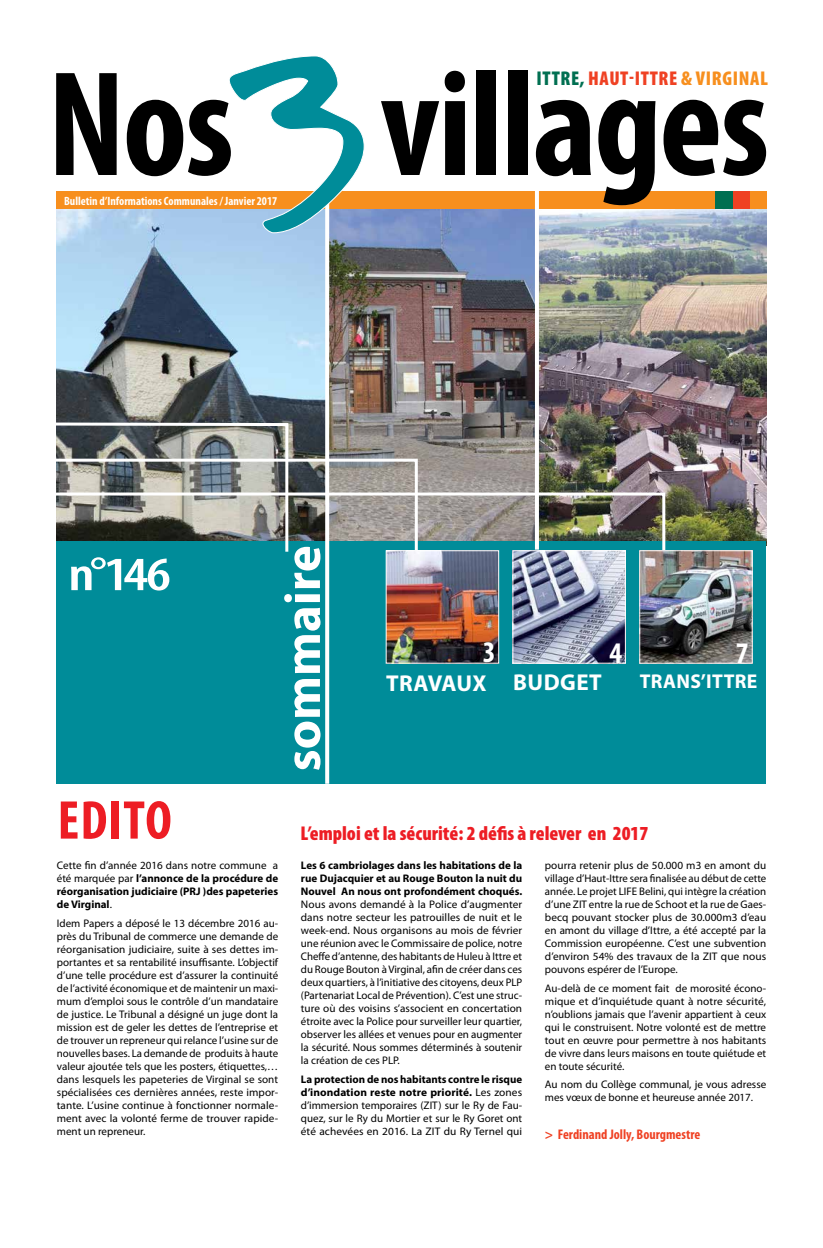
<style>
.page{position:relative;width:823px;height:1248px;background:#fff}
.page>*{position:absolute;margin:0;border:0;box-sizing:border-box;transform-origin:0 0}
.t1{font:700 condensed 151px "Myriad Pro";letter-spacing:-.015em;color:#000}
.t2{font:700 condensed 55px "Myriad Pro";color:#ed1d24}
.t3{font:700 51px "Myriad Pro";color:#fff}
.t4{font:600 condensed 48px "Myriad Pro";color:#fff;scale:1.25 1}
.t5{font:700 condensed 30px "Myriad Pro";color:#fff}
.t6{font:700 23px "Myriad Pro";letter-spacing:.02em;color:#fff}
.t7{font:900 condensed 20px "Myriad Pro";color:#ed1d24}
.t8{font:900 condensed 20px "Myriad Pro";letter-spacing:.03em;color:#ef4123}
.t9{font:700 20px "Myriad Pro";letter-spacing:.02em;color:#fff}
.t10{font:700 condensed 14px "Myriad Pro";color:#ef4123}
.t11{font:700 condensed 12px "Myriad Pro";color:#fff}
.t12{font:11px/13px "Myriad Pro";color:#000;text-align:justify}
.t13{font:700 11px/13px "Myriad Pro";color:#000;text-align:justify}
.s1{color:#006f51}
.s2{color:#f78f1e}
.s3{font-weight:400}
.s4{font-weight:700}
</style>
<div class="page">
<img style="left:57px;top:209px;width:268px;height:212px">
<img style="left:329px;top:209px;width:205px;height:282px">
<img style="left:539px;top:209px;width:226px;height:332px">
<div style="left:57px;top:541px;width:708px;height:242px;background:#008c99"></div>
<div style="left:57px;top:192px;width:708px;height:17px;background:#f78f1e"></div>
<img style="left:419px;top:491px;width:247px;height:62px">
<svg style="left:56px;top:421px;width:363px;height:133px;background:#7c8a87"></svg>
<svg style="left:534px;top:191px;width:4px;height:358px"></svg>
<svg style="left:325px;top:234px;width:4px;height:549px"></svg>
<img style="left:387px;top:552px;width:110px;height:109px">
<div style="left:385px;top:550px;width:114px;height:113px;border:1px solid #fff"></div>
<div style="left:731px;top:192px;width:17px;height:17px;background:#ef4123"></div>
<div style="left:714px;top:192px;width:17px;height:17px;background:#006f51"></div>
<svg style="left:228px;top:56px;width:137px;height:178px"></svg>
<img style="left:514px;top:552px;width:109px;height:109px">
<div style="left:512px;top:550px;width:113px;height:113px;border:1px solid #fff"></div>
<img style="left:641px;top:552px;width:109px;height:109px">
<div style="left:639px;top:550px;width:113px;height:113px;border:1px solid #fff"></div>
<h1 class="t1" style="left:47px;top:30px;width:723px">Nos villages</h1>
<h3 class="t8" style="left:536px;top:65px;width:233px"><span class="s1">Ittre,</span> Haut-Ittre <span class="s2">&amp; Virginal</span></h3>
<p class="t11" style="left:64px;top:193px;width:214px">Bulletin d’Informations Communales / Janvier 2017</p>
<h3 class="t4" style="left:68px;top:544px;width:83px">n°146</h3>
<h2 class="t2" style="left:58px;top:785px;width:116px">Edito</h2>
<h3 class="t3" style="left:269px;top:771px;width:228px;rotate:-90deg">sommaire</h3>
<h3 class="t5" style="left:482px;top:633px;width:14px">3</h3>
<h3 class="t5" style="left:609px;top:634px;width:14px">4</h3>
<h3 class="t5" style="left:735px;top:634px;width:14px">7</h3>
<h3 class="t6" style="left:386px;top:667px;width:28px">trava</h3>
<h3 class="t6" style="left:456px;top:667px;width:32px">ux</h3>
<h3 class="t6" style="left:513px;top:667px;width:90px">budget</h3>
<h3 class="t9" style="left:639px;top:667px;width:25px">tran</h3>
<h3 class="t9" style="left:690px;top:667px;width:69px">s’ittre</h3>
<h3 class="t7" style="left:300px;top:820px;width:349px">L’emploi et la sécurité: 2 défis à relever en 2017</h3>
<p class="t13" style="left:57px;top:858px;width:223px"><span class="s3">Cette fin d’année 2016 dans notre commune a été marquée par</span> l’annonce de la procédure de réorganisation judiciaire (PRJ )des papeteries de Virginal<span class="s3">.</span></p>
<p class="t12" style="left:57px;top:916px;width:223px">Idem Papers a déposé le 13 décembre 2016 au&shy;près du Tribunal de commerce une demande de réorganisation judiciaire, suite à ses dettes im&shy;portantes et sa rentabilité insuffisante. L’objectif d’une telle procédure est d’assurer la continuité de l’activité économique et de maintenir un maxi&shy;mum d’emploi sous le contrôle d’un mandataire de justice. Le Tribunal a désigné un juge dont la mission est de geler les dettes de l’entreprise et de trouver un repreneur qui relance l’usine sur de nouvelles bases. La demande de produits à haute valeur ajoutée tels que les posters, étiquettes,… dans lesquels les papeteries de Virginal se sont spécialisées ces dernières années, reste impor&shy;tante. L’usine continue à fonctionner normale&shy;ment avec la volonté ferme de trouver rapide&shy;ment un repreneur.</p>
<p class="t13" style="left:301px;top:858px;width:223px">Les 6 cambriolages dans les habitations de la rue Dujacquier et au Rouge Bouton la nuit du Nouvel An nous ont profondément choqués.</p>
<p class="t12" style="left:301px;top:897px;width:223px">Nous avons demandé à la Police d’augmenter dans notre secteur les patrouilles de nuit et le week-end. Nous organisons au mois de février une réunion avec le Commissaire de police, notre Cheffe d’antenne, des habitants de Huleu à Ittre et du Rouge Bouton à Virginal, afin de créer dans ces deux quartiers, à l’initiative des citoyens, deux PLP (Partenariat Local de Prévention). C’est une struc&shy;ture où des voisins s’associent en concertation étroite avec la Police pour surveiller leur quartier, observer les allées et venues pour en augmenter la sécurité. Nous sommes déterminés à soutenir la création de ces PLP.</p>
<p class="t12" style="left:301px;top:1072px;width:223px"><span class="s4">La protection de nos habitants contre le risque d’inondation reste notre priorité.</span> Les zones d’immersion temporaires (ZIT) sur le Ry de Fau&shy;quez, sur le Ry du Mortier et sur le Ry Goret ont été achevées en 2016. La ZIT du Ry Ternel qui</p>
<p class="t12" style="left:544px;top:858px;width:223px">pourra retenir plus de 50.000 m3 en amont du village d’Haut-Ittre sera finalisée au début de cette année. Le projet LIFE Belini, qui intègre la création d’une ZIT entre la rue de Schoot et la rue de Gaes&shy;becq pouvant stocker plus de 30.000m3 d’eau en amont du village d’Ittre, a été accepté par la Commission européenne. C’est une subvention d’environ 54% des travaux de la ZIT que nous pouvons espérer de l’Europe.</p>
<p class="t12" style="left:544px;top:981px;width:223px">Au-delà de ce moment fait de morosité écono&shy;mique et d’inquiétude quant à notre sécurité, n’oublions jamais que l’avenir appartient à ceux qui le construisent. Notre volonté est de mettre tout en œuvre pour permettre à nos habitants de vivre dans leurs maisons en toute quiétude et en toute sécurité.</p>
<p class="t12" style="left:544px;top:1077px;width:223px">Au nom du Collège communal, je vous adresse mes vœux de bonne et heureuse année 2017.</p>
<p class="t10" style="left:544px;top:1125px;width:157px">&gt; Ferdinand Jolly, Bourgmestre</p>
</div>
